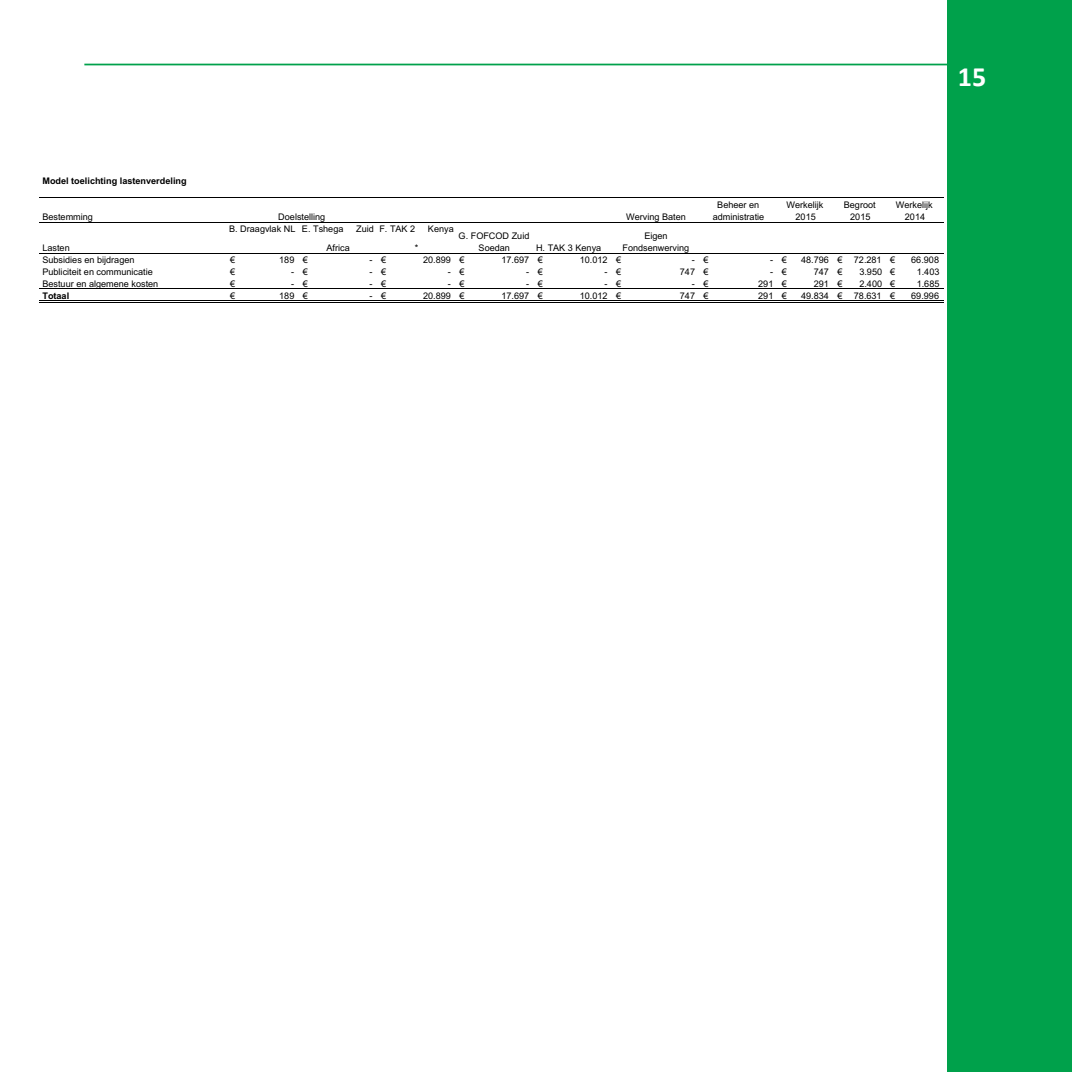
<style>
.page{position:relative;width:1072px;height:1072px;background:#fff}
.page>*{position:absolute;margin:0;border:0;box-sizing:border-box;transform-origin:0 0}
.t1{font:700 28px "Calibri";color:#fff}
.t2{font:9.1px/11.9px "Arial";color:#000;text-align:center}
.t3{font:700 9.1px "Arial";color:#000}
</style>
<div class="page">
<div style="left:947px;top:0;width:124px;height:1071px;background:#00a14b"></div>
<hr style="left:40px;top:197px;width:904px;height:1px;background:#000">
<hr style="left:40px;top:222px;width:904px;height:1px;background:#000">
<hr style="left:40px;top:253px;width:904px;height:1px;background:#000">
<hr style="left:40px;top:288px;width:904px;height:1px;background:#000">
<hr style="left:40px;top:300px;width:904px;height:1px;background:#000">
<hr style="left:40px;top:302px;width:904px;height:1px;background:#000">
<hr style="left:84px;top:64px;width:920px;height:1px;background:#00a14b">
<h1 class="t1" style="left:958px;top:59px;width:30px">15</h1>
<p class="t3" style="left:42px;top:174px;width:146px">Model toelichting lastenverdeling</p>
<p class="t2" style="left:42px;top:211px;width:52px">Bestemming</p>
<p class="t2" style="left:626px;top:211px;width:61px">Werving Baten</p>
<p class="t2" style="left:712px;top:199px;width:53px">Beheer en administratie</p>
<p class="t2" style="left:786px;top:199px;width:38px">Werkelijk<br>2015</p>
<p class="t2" style="left:843px;top:199px;width:33px">Begroot<br>2015</p>
<p class="t2" style="left:895px;top:199px;width:38px">Werkelijk<br>2014</p>
<p class="t2" style="left:42px;top:242px;width:29px">Lasten</p>
<p class="t2" style="left:278px;top:211px;width:49px">Doelstelling</p>
<p class="t2" style="left:379px;top:223px;width:37px">F. TAK 2</p>
<p class="t2" style="left:428px;top:223px;width:27px">Kenya</p>
<p class="t2" style="left:415px;top:242px;width:5px">*</p>
<p class="t2" style="left:458px;top:230px;width:72px">G. FOFCOD Zuid<br>Soedan</p>
<p class="t2" style="left:536px;top:242px;width:67px">H. TAK 3 Kenya</p>
<p class="t2" style="left:622px;top:230px;width:68px">Eigen<br>Fondsenwerving</p>
<p class="t2" style="left:229px;top:223px;width:116px">B. Draagvlak NL E. Tshega</p>
<p class="t2" style="left:356px;top:223px;width:19px">Zuid</p>
<p class="t2" style="left:326px;top:242px;width:25px">Africa</p>
<p class="t2" style="left:42px;top:254px;width:94px">Subsidies en bijdragen</p>
<p class="t2" style="left:230px;top:254px;width:7px">€</p>
<p class="t2" style="left:279px;top:254px;width:30px">189 €</p>
<p class="t2" style="left:369px;top:254px;width:18px">- €</p>
<p class="t2" style="left:423px;top:254px;width:43px">20.899 €</p>
<p class="t2" style="left:501px;top:254px;width:43px">17.697 €</p>
<p class="t2" style="left:579px;top:254px;width:43px">10.012 €</p>
<p class="t2" style="left:691px;top:254px;width:18px">- €</p>
<p class="t2" style="left:770px;top:254px;width:18px">- €</p>
<p class="t2" style="left:801px;top:254px;width:96px">48.796 € 72.281 €</p>
<p class="t2" style="left:911px;top:254px;width:29px">66.908</p>
<p class="t2" style="left:42px;top:266px;width:112px">Publiciteit en communicatie</p>
<p class="t2" style="left:230px;top:266px;width:7px">€</p>
<p class="t2" style="left:291px;top:266px;width:18px">- €</p>
<p class="t2" style="left:369px;top:266px;width:18px">- €</p>
<p class="t2" style="left:447px;top:266px;width:18px">- €</p>
<p class="t2" style="left:526px;top:266px;width:18px">- €</p>
<p class="t2" style="left:604px;top:266px;width:18px">- €</p>
<p class="t2" style="left:680px;top:266px;width:30px">747 €</p>
<p class="t2" style="left:770px;top:266px;width:18px">- €</p>
<p class="t2" style="left:813px;top:266px;width:30px">747 €</p>
<p class="t2" style="left:859px;top:266px;width:38px">3.950 €</p>
<p class="t2" style="left:916px;top:266px;width:24px">1.403</p>
<p class="t2" style="left:42px;top:277px;width:117px">Bestuur en algemene kosten</p>
<p class="t2" style="left:230px;top:277px;width:7px">€</p>
<p class="t2" style="left:291px;top:277px;width:18px">- €</p>
<p class="t2" style="left:369px;top:277px;width:18px">- €</p>
<p class="t2" style="left:447px;top:277px;width:18px">- €</p>
<p class="t2" style="left:526px;top:277px;width:18px">- €</p>
<p class="t2" style="left:604px;top:277px;width:18px">- €</p>
<p class="t2" style="left:691px;top:277px;width:18px">- €</p>
<p class="t2" style="left:758px;top:277px;width:30px">291 €</p>
<p class="t2" style="left:813px;top:277px;width:30px">291 €</p>
<p class="t2" style="left:859px;top:277px;width:38px">2.400 €</p>
<p class="t2" style="left:916px;top:277px;width:24px">1.685</p>
<p class="t3" style="left:42px;top:289px;width:28px">Totaal</p>
<p class="t2" style="left:230px;top:289px;width:7px">€</p>
<p class="t2" style="left:279px;top:289px;width:30px">189 €</p>
<p class="t2" style="left:369px;top:289px;width:18px">- €</p>
<p class="t2" style="left:423px;top:289px;width:43px">20.899 €</p>
<p class="t2" style="left:501px;top:289px;width:43px">17.697 €</p>
<p class="t2" style="left:579px;top:289px;width:43px">10.012 €</p>
<p class="t2" style="left:680px;top:289px;width:30px">747 €</p>
<p class="t2" style="left:758px;top:289px;width:30px">291 €</p>
<p class="t2" style="left:801px;top:289px;width:96px">49.834 € 78.631 €</p>
<p class="t2" style="left:911px;top:289px;width:29px">69.996</p>
</div>
